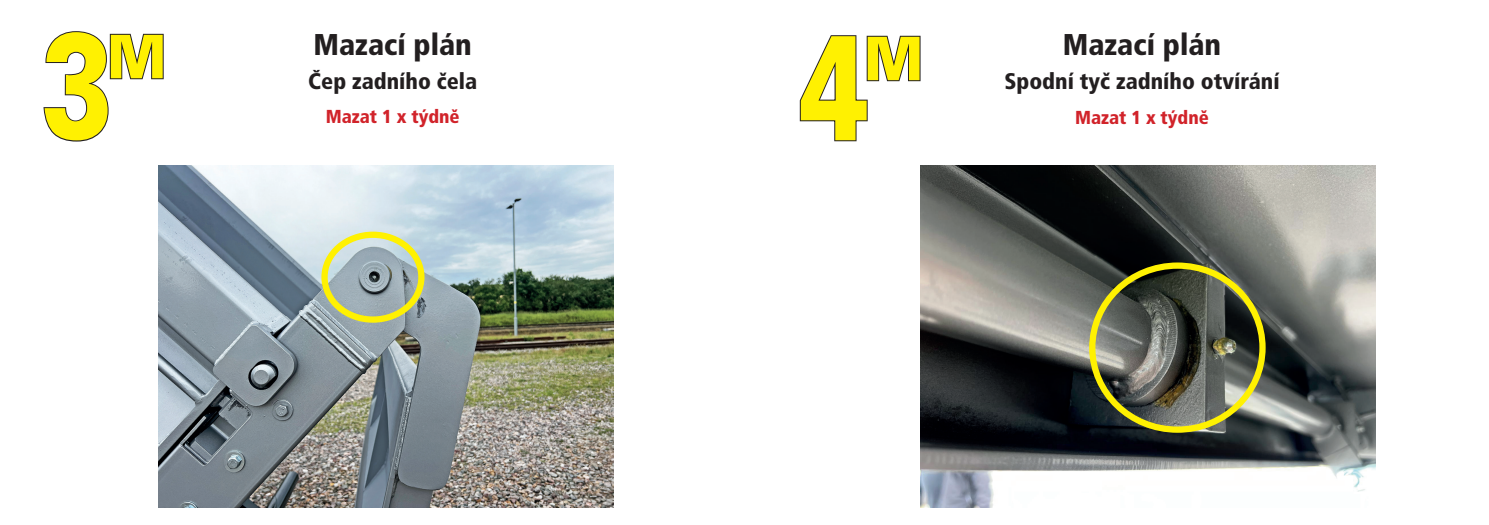
<style>
.page{position:relative;width:1489px;height:525px;background:#fff}
.page>*{position:absolute;margin:0;border:0;box-sizing:border-box;transform-origin:0 0}
.t1{font:150px "USA Black CE";color:#fff101;scale:.7 1}
.t2{font:60px "USA Black CE";color:#fff101}
.t3{font:900 condensed 30px "Frutiger CE";color:#231f20}
.t4{font:900 condensed 22.5px "Frutiger CE";color:#231f20}
.t5{font:900 condensed 18.75px "Frutiger CE";color:#d1232a}
</style>
<div class="page">
<svg style="left:43px;top:31px;width:121px;height:111px"></svg>
<img style="left:158px;top:166px;width:455px;height:341px">
<div style="left:321px;top:231px;width:103px;height:91px;border:6px solid #fff101;border-radius:50%"></div>
<svg style="left:799px;top:35px;width:122px;height:107px"></svg>
<img style="left:920px;top:166px;width:455px;height:341px">
<div style="left:1089px;top:262px;width:176px;height:170px;border:6px solid #fff101;border-radius:50%"></div>
<h1 class="t1" style="left:42px;top:-5px;width:102px">3</h1>
<h2 class="t2" style="left:107px;top:21px;width:62px">M</h2>
<h3 class="t3" style="left:313px;top:28px;width:160px">Mazací plán</h3>
<p class="t4" style="left:308px;top:69px;width:170px">Čep zadního čela</p>
<p class="t5" style="left:326px;top:106px;width:135px">Mazat 1 x týdně</p>
<h1 class="t1" style="left:798px;top:-3px;width:102px">4</h1>
<h2 class="t2" style="left:863px;top:23px;width:61px">M</h2>
<h3 class="t3" style="left:1062px;top:28px;width:160px">Mazací plán</h3>
<p class="t4" style="left:1004px;top:69px;width:277px">Spodní tyč zadního otvírání</p>
<p class="t5" style="left:1074px;top:106px;width:135px">Mazat 1 x týdně</p>
</div>
